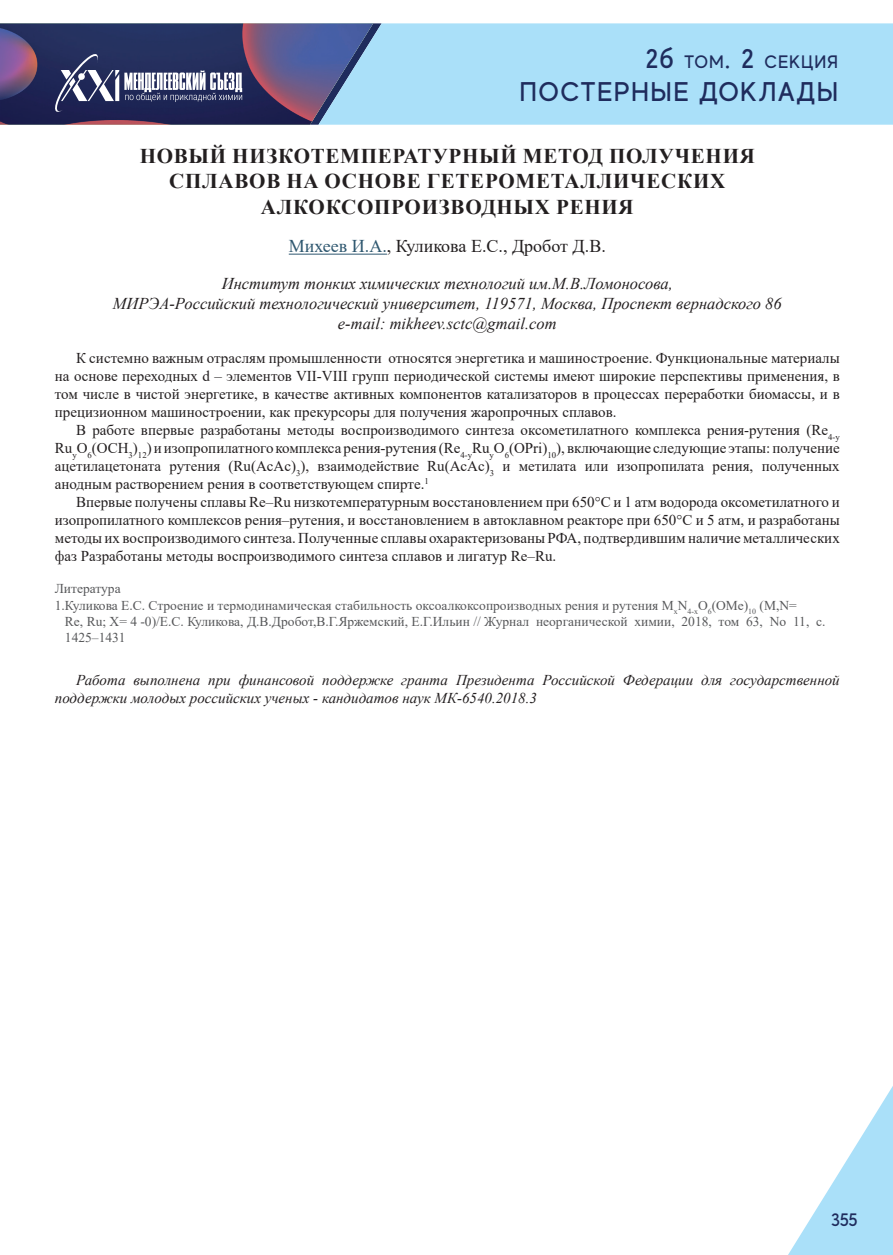
<style>
.page{position:relative;width:893px;height:1255px;background:#fff}
.page>*{position:absolute;margin:0;border:0;box-sizing:border-box;transform-origin:0 0}
.t1{font:500 27px "MADE Evolve Sans";letter-spacing:.05em;color:#1f2c5d}
.t2{font:700 21px/25.2px "Times New Roman";letter-spacing:.035em;color:#231f20;text-align:center}
.t3{font:18px "Times New Roman";color:#231f20}
.t4{font:500 18px "MADE Evolve Sans";letter-spacing:.05em;color:#1f2c5d}
.t5{font:italic 16.5px/19.8px "Times New Roman";color:#231f20;text-align:center}
.t6{font:15px/18px "Times New Roman";color:#231f20;text-align:justify}
.t7{font:italic 15px/18px "Times New Roman";color:#231f20}
.t8{font:13.5px "Times New Roman";color:#57585a}
.s1{font-size:27px}
.s2{color:#2e576f}
</style>
<div class="page">
<div style="left:382px;top:23px;width:511px;height:102px;background:#aae0f9"></div>
<svg style="left:788px;top:1086px;width:105px;height:168px"></svg>
<svg style="left:0;top:23px;width:382px;height:102px;background:#51547e"></svg>
<hr style="left:289px;top:254px;width:98px;height:1px;background:#2e576f">
<p class="t4" style="left:645px;top:51px;width:194px"><span class="s1">2б</span> ТОМ<span class="s1">. 2</span> СЕКЦИЯ</p>
<h1 class="t1" style="left:520px;top:74px;width:320px">ПОСТЕРНЫЕ ДОКЛАДЫ</h1>
<h2 class="t2" style="left:140px;top:143px;width:617px">НОВЫЙ НИЗКОТЕМПЕРАТУРНЫЙ МЕТОД ПОЛУЧЕНИЯ<br>СПЛАВОВ НА ОСНОВЕ ГЕТЕРОМЕТАЛЛИЧЕСКИХ<br>АЛКОКСОПРОИЗВОДНЫХ РЕНИЯ</h2>
<p class="t3" style="left:289px;top:233px;width:319px"><span class="s2">Михеев И.А.</span>, Куликова Е.С., Дробот Д.В.</p>
<p class="t5" style="left:113px;top:273px;width:670px">Институт тонких химических технологий им.М.В.Ломоносова,<br>МИРЭА-Российский технологический университет, 119571, Москва, Проспект вернадского 86 e-mail: mikheev.sctc@gmail.com</p>
<p class="t6" style="left:55px;top:348px;width:786px;text-indent:21px">К системно важным отраслям промышленности относятся энергетика и машиностроение. Функциональные материалы на основе переходных d – элементов VII-VIII групп периодической системы имеют широкие перспективы применения, в том числе в чистой энергетике, в качестве активных компонентов катализаторов в процессах переработки биомассы, и в прецизионном машиностроении, как прекурсоры для получения жаропрочных сплавов.</p>
<p class="t6" style="left:55px;top:420px;width:786px;text-indent:21px">В работе впервые разработаны методы воспроизводимого синтеза оксометилатного комплекса рения-рутения (Re<sub>4-у </sub>Ru<sub>у</sub>O<sub>6</sub>(OCH<sub>3</sub>)<sub>12</sub>) и изопропилатного комплекса рения-рутения (Re<sub>4-у</sub>Ru<sub>у</sub>O<sub>6</sub>(OPri)<sub>10</sub>), включающие следующие этапы: получение ацетилацетоната рутения (Ru(AcAc)<sub>3</sub>), взаимодействие Ru(AcAc)<sub>3</sub> и метилата или изопропилата рения, полученных анодным растворением рения в соответствующем спирте.<sup>1</sup></p>
<p class="t6" style="left:55px;top:492px;width:786px;text-indent:21px">Впервые получены сплавы Re–Ru низкотемпературным восстановлением при 650°С и 1 атм водорода оксометилатного и изопропилатного комплексов рения–рутения, и восстановлением в автоклавном реакторе при 650°С и 5 атм, и разработаны методы их воспроизводимого синтеза. Полученные сплавы охарактеризованы РФА, подтвердившим наличие металлических фаз Разработаны методы воспроизводимого синтеза сплавов и лигатур Re–Ru.</p>
<p class="t8" style="left:55px;top:579px;width:67px">Литература</p>
<p class="t8" style="left:55px;top:595px;width:743px">1.Куликова Е.С. Строение и термодинамическая стабильность оксоалкоксопроизводных рения и рутения M<sub>x</sub>N<sub>4-x</sub>O<sub>6</sub>(OМе)<sub>10</sub> (M,N=</p>
<p class="t8" style="left:65px;top:611px;width:762px">Re, Ru; X= 4 -0)/Е.С. Куликова, Д.В.Дробот,В.Г.Яржемский, Е.Г.Ильин // Журнал неорганической химии, 2018, том 63, No 11, с.</p>
<p class="t8" style="left:65px;top:628px;width:62px">1425–1431</p>
<p class="t7" style="left:55px;top:670px;width:786px;text-indent:21px">Работа выполнена при финансовой поддержке гранта Президента Российской Федерации для государственной поддержки молодых российских ученых - кандидатов наук МК-6540.2018.3</p>
<p class="t4" style="left:831px;top:1208px;width:29px">355</p>
</div>
